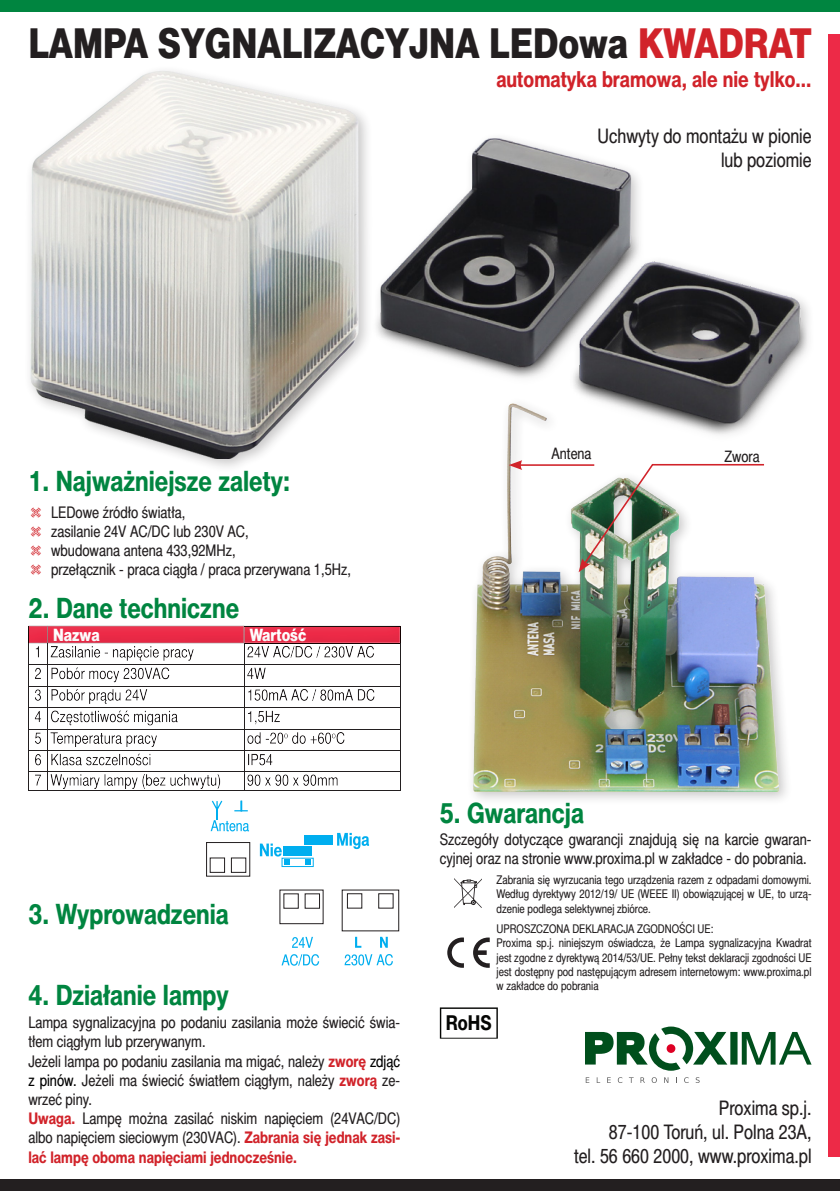
<style>
.page{position:relative;width:840px;height:1191px;background:#fff}
.page>*{position:absolute;margin:0;border:0;box-sizing:border-box;transform-origin:0 0}
.t1{font:41.2px "Switzer Cnd EFN Heavy";color:#231f20}
.t2{font:700 28px "Switzer Cnd EFN";color:#008540}
.t3{font:700 22px "Switzer Cnd EFN";color:#d1232a}
.t4{font:700 20.4px "Switzer Cnd EFN";color:#040503}
.t5{font:20px "Switzer Cnd EFN";color:#231f20}
.t6{font:17px "Switzer Cnd EFN Heavy";color:#fff}
.t7{font:16px/19.2px "Switzer Cnd EFN";color:#231f20}
.t8{font:15.8px "Switzer Cnd EFN";color:#231f20}
.t9{font:12px/14.4px "Switzer Cnd EFN";color:#231f20;text-align:justify}
.s1{color:#d1232a}
.s2{font-family:"Dingbests";color:#d1232a}
.s3{font-weight:700;color:#d1232a}
.s4{color:#000}
</style>
<div class="page">
<div style="left:0;top:0;width:839px;height:11px;background:#008540"></div>
<div style="left:0;top:1179px;width:839px;height:12px;background:#231f20"></div>
<div style="left:828px;top:34px;width:11px;height:1123px;background:#ed2a47"></div>
<div style="left:466px;top:397px;width:326px;height:409px;background:#231f20;opacity:.25"></div>
<img style="left:472px;top:445px;width:306px;height:346px">
<div style="left:25px;top:624px;width:389px;height:175px;background:#231f20;opacity:.75"></div>
<hr style="left:518px;top:464px;width:76px;height:2px;background:#d1232a">
<svg style="left:508px;top:460px;width:14px;height:10px"></svg>
<svg style="left:344px;top:954px;width:49px;height:11px"></svg>
<svg style="left:355px;top:936px;width:6px;height:11px"></svg>
<svg style="left:380px;top:936px;width:7px;height:11px"></svg>
<svg style="left:292px;top:937px;width:21px;height:11px"></svg>
<svg style="left:281px;top:954px;width:38px;height:11px"></svg>
<div style="left:281px;top:857px;width:32px;height:10px;border:1px solid #00aeef"></div>
<svg style="left:305px;top:859px;width:5px;height:6px"></svg>
<div style="left:283px;top:846px;width:28px;height:9px;background:#00aeef"></div>
<div style="left:304px;top:835px;width:29px;height:9px;background:#00aeef"></div>
<svg style="left:260px;top:843px;width:30px;height:22px"></svg>
<svg style="left:337px;top:833px;width:32px;height:16px"></svg>
<svg style="left:283px;top:893px;width:37px;height:15px"></svg>
<div style="left:206px;top:842px;width:44px;height:34px;border:1px solid #231f20"></div>
<svg style="left:210px;top:857px;width:36px;height:15px"></svg>
<svg style="left:347px;top:893px;width:46px;height:15px"></svg>
<svg style="left:210px;top:800px;width:39px;height:31px"></svg>
<svg style="left:578px;top:463px;width:187px;height:109px"></svg>
<svg style="left:585px;top:1077px;width:4px;height:6px"></svg>
<svg style="left:596px;top:1077px;width:4px;height:6px"></svg>
<svg style="left:607px;top:1077px;width:3px;height:6px"></svg>
<svg style="left:617px;top:1077px;width:5px;height:6px"></svg>
<svg style="left:628px;top:1077px;width:5px;height:6px"></svg>
<svg style="left:640px;top:1077px;width:4px;height:6px"></svg>
<svg style="left:651px;top:1077px;width:5px;height:6px"></svg>
<svg style="left:664px;top:1077px;width:4px;height:6px"></svg>
<svg style="left:684px;top:1077px;width:4px;height:6px"></svg>
<svg style="left:695px;top:1077px;width:4px;height:6px"></svg>
<svg style="left:585px;top:1026px;width:226px;height:44px"></svg>
<div style="left:666px;top:1044px;width:9px;height:9px;background:#de0024;border-radius:50%"></div>
<div style="left:24px;top:65px;width:349px;height:408px;background:#231f20;opacity:.25"></div>
<img style="left:30px;top:71px;width:328px;height:387px">
<div style="left:370px;top:132px;width:448px;height:313px;background:#fff"></div>
<img style="left:360px;top:124px;width:449px;height:315px">
<svg style="left:473px;top:937px;width:16px;height:30px"></svg>
<svg style="left:447px;top:937px;width:16px;height:30px"></svg>
<svg style="left:439px;top:1007px;width:58px;height:31px"></svg>
<svg style="left:454px;top:878px;width:27px;height:30px"></svg>
<p class="t1" style="left:28px;top:20px;width:784px">LAMPA SYGNALIZACYJNA LEDowa <span class="s1">KWADRAT</span></p>
<p class="t3" style="left:496px;top:66px;width:316px">automatyka bramowa, ale nie tylko...</p>
<p class="t5" style="left:597px;top:124px;width:215px">Uchwyty do montażu w pionie</p>
<p class="t5" style="left:720px;top:148px;width:92px">lub poziomie</p>
<p class="t2" style="left:28px;top:464px;width:263px">1. Najważniejsze zalety:</p>
<p class="t7" style="left:29px;top:502px;width:158px"><span class="s2">t</span> LEDowe źródło światła,</p>
<p class="t7" style="left:29px;top:521px;width:221px"><span class="s2">t</span> zasilanie 24V AC/DC lub 230V AC,</p>
<p class="t7" style="left:29px;top:540px;width:208px"><span class="s2">t</span> wbudowana antena 433,92MHz,</p>
<p class="t7" style="left:29px;top:560px;width:323px"><span class="s2">t</span> przełącznik - praca ciągła / praca przerywana 1,5Hz,</p>
<p class="t2" style="left:29px;top:591px;width:212px">2. Dane techniczne</p>
<p class="t6" style="left:53px;top:625px;width:48px">Nazwa</p>
<p class="t6" style="left:249px;top:625px;width:58px">Wartość</p>
<p class="t8" style="left:551px;top:444px;width:41px">Antena</p>
<p class="t8" style="left:724px;top:447px;width:37px">Zwora</p>
<p class="t2" style="left:28px;top:898px;width:202px">3. Wyprowadzenia</p>
<p class="t2" style="left:28px;top:979px;width:202px">4. Działanie lampy</p>
<p class="t7" style="left:28px;top:1012px;width:373px">Lampa sygnalizacyjna po podaniu zasilania może świecić świa&shy;tłem ciągłym lub przerywanym.</p>
<p class="t7" style="left:28px;top:1051px;width:373px;text-align:justify">Jeżeli lampa po podaniu zasilania ma migać, należy <span class="s3">zworę</span> <span class="s4">zdjąć z pinów.</span> Jeżeli ma świecić światłem ciągłym, należy <span class="s3">zworą</span> ze&shy;wrzeć piny.</p>
<p class="t7" style="left:28px;top:1108px;width:373px;text-align:justify"><span class="s3">Uwaga.</span> Lampę można zasilać niskim napięciem (24VAC/DC) albo napięciem sieciowym (230VAC). <span class="s3">Zabrania się jednak zasi&shy;lać lampę oboma napięciami jednocześnie.</span></p>
<p class="t2" style="left:439px;top:796px;width:145px">5. Gwarancja</p>
<p class="t7" style="left:439px;top:829px;width:373px">Szczegóły dotyczące gwarancji znajdują się na karcie gwaran&shy;cyjnej oraz na stronie www.proxima.pl w zakładce - do pobrania.</p>
<p class="t9" style="left:496px;top:872px;width:316px">Zabrania się wyrzucania tego urządzenia razem z odpadami domowymi.<br>Według dyrektywy 2012/19/ UE (WEEE II) obowiązującej w UE, to urzą&shy;dzenie podlega selektywnej zbiórce.</p>
<p class="t9" style="left:496px;top:921px;width:218px">UPROSZCZONA DEKLARACJA ZGODNOŚCI UE:</p>
<p class="t9" style="left:496px;top:935px;width:316px">Proxima sp.j. niniejszym oświadcza, że Lampa sygnalizacyjna Kwadrat jest zgodne z dyrektywą 2014/53/UE. Pełny tekst deklaracji zgodności UE jest dostępny pod następującym adresem internetowym: www.proxima.pl w zakładce do pobrania</p>
<p class="t4" style="left:445px;top:1010px;width:47px">RoHS</p>
<p class="t5" style="left:718px;top:1095px;width:94px">Proxima sp.j.</p>
<p class="t5" style="left:608px;top:1119px;width:204px">87-100 Toruń, ul. Polna 23A,</p>
<p class="t5" style="left:573px;top:1143px;width:239px">tel. 56 660 2000, www.proxima.pl</p>
</div>
